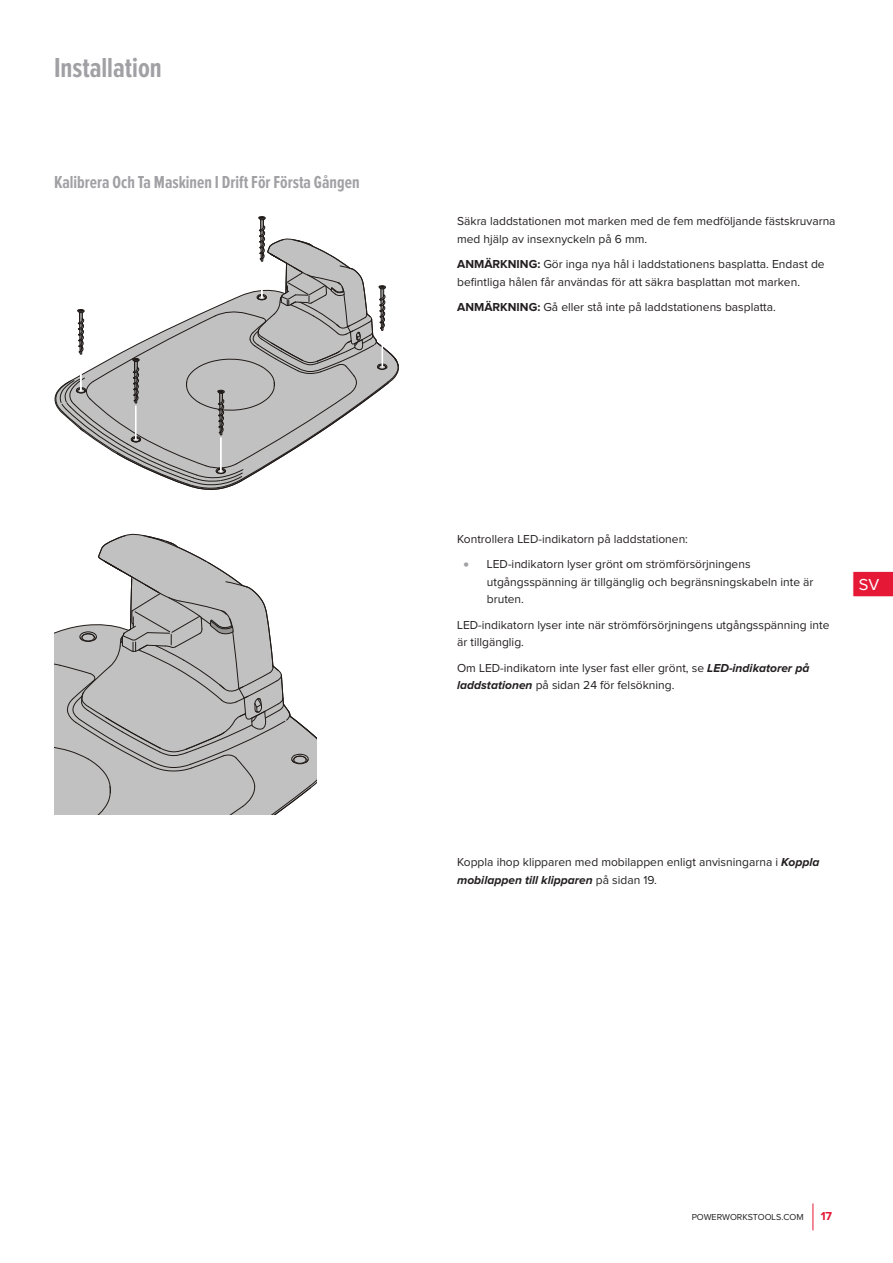
<style>
.page{position:relative;width:893px;height:1263px;background:#fff}
.page>*{position:absolute;margin:0;border:0;box-sizing:border-box;transform-origin:0 0}
.Rubrik_1_Greenworks{font:700 28.5px "Proxima Nova Ex Cn";color:#a1a1a5}
.Rubrik_2_Greenworks{font:700 18px "Proxima Nova Ex Cn";color:#a1a1a5}
.t1{font:16.5px "Proxima Nova";color:#fff}
.Brödtext{font:12px/17.2px "Proxima Nova";color:#231f20}
.t2{font:700 12px "Proxima Nova";color:#e51836}
.t3{font:9px "Proxima Nova";color:#231f20}
.s1{font-weight:700}
.s2{color:#a1a1a5}
.s3{font-weight:700;font-style:italic}
</style>
<div class="page">
<svg style="left:813px;top:1203px;width:1px;height:27px"></svg>
<svg style="left:853px;top:571px;width:40px;height:26px"></svg>
<svg style="left:55px;top:535px;width:262px;height:279px"></svg>
<svg style="left:55px;top:216px;width:344px;height:274px"></svg>
<div style="left:81px;top:357px;width:1px;height:34px;border:1px solid #fff"></div>
<hr style="left:221px;top:438px;width:1px;height:33px;background:#1f1a17">
<div style="left:262px;top:264px;width:1px;height:34px;border:1px solid #fff"></div>
<p class="Rubrik_1_Greenworks" style="left:54px;top:54px;width:109px">Installation</p>
<p class="Rubrik_2_Greenworks" style="left:54px;top:173px;width:307px">Kalibrera Och Ta Maskinen I Drift För Första Gången</p>
<p class="Brödtext" style="left:457px;top:213px;width:380px">Säkra laddstationen mot marken med de fem medföljande fästskruvarna med hjälp av insexnyckeln på 6 mm.</p>
<p class="Brödtext" style="left:457px;top:256px;width:369px"><span class="s1">ANMÄRKNING:</span> Gör inga nya hål i laddstationens basplatta. Endast de befintliga hålen får användas för att säkra basplattan mot marken.</p>
<p class="Brödtext" style="left:457px;top:299px;width:320px"><span class="s1">ANMÄRKNING:</span> Gå eller stå inte på laddstationens basplatta.</p>
<p class="Brödtext" style="left:457px;top:531px;width:232px">Kontrollera LED-indikatorn på laddstationen:</p>
<p class="Brödtext" style="left:487px;top:556px;width:328px;text-indent:-23px"><span class="s2">•</span> LED-indikatorn lyser grönt om strömförsörjningens utgångsspänning är tillgänglig och begränsningskabeln inte är bruten.</p>
<p class="Brödtext" style="left:457px;top:617px;width:374px">LED-indikatorn lyser inte när strömförsörjningens utgångsspänning inte är tillgänglig.</p>
<p class="Brödtext" style="left:457px;top:660px;width:354px">Om LED-indikatorn inte lyser fast eller grönt, se <span class="s3">LED-indikatorer på laddstationen</span> på sidan 24 för felsökning.</p>
<h3 class="t1" style="left:859px;top:577px;width:22px">SV</h3>
<p class="Brödtext" style="left:457px;top:854px;width:364px">Koppla ihop klipparen med mobilappen enligt anvisningarna i <span class="s3">Koppla mobilappen till klipparen</span> på sidan 19.</p>
<p class="t3" style="left:692px;top:1213px;width:113px">POWERWORKSTOOLS.COM</p>
<p class="t2" style="left:821px;top:1211px;width:13px">17</p>
</div>
